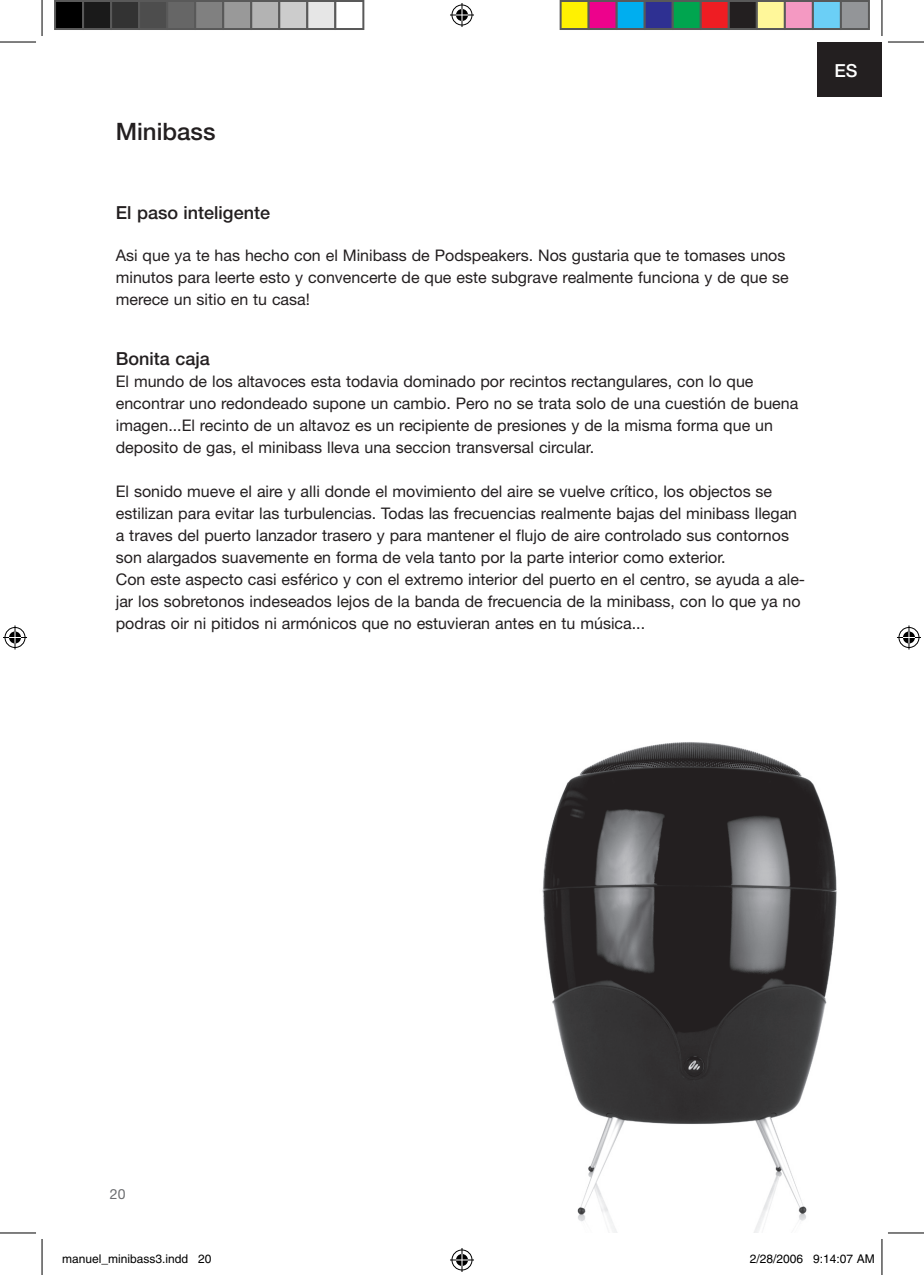
<style>
.page{position:relative;width:924px;height:1275px;background:#fff}
.page>*{position:absolute;margin:0;border:0;box-sizing:border-box;transform-origin:0 0}
.t1{font:500 24px "Helvetica Neue";color:#231f20}
.t2{font:500 18px "Helvetica Neue";color:#231f20}
.t3{font:500 18px "Helvetica Neue";color:#fff}
.t4{font:16px/22px "Helvetica Neue";color:#231f20}
.t5{font:14px "Helvetica Neue";color:#6c6d70}
.t6{font:12px "Helvetica";color:#000}
</style>
<div class="page">
<div style="left:817px;top:42px;width:64px;height:55px;background:#231f20"></div>
<img style="left:542px;top:742px;width:295px;height:491px">
<hr style="left:0;top:42px;width:36px;height:1px;background:#000">
<hr style="left:887px;top:42px;width:36px;height:1px;background:#000">
<hr style="left:0;top:1232px;width:36px;height:1px;background:#000">
<hr style="left:887px;top:1232px;width:36px;height:1px;background:#000">
<hr style="left:42px;top:0;width:1px;height:36px;background:#000">
<hr style="left:42px;top:1239px;width:1px;height:36px;background:#000">
<hr style="left:881px;top:0;width:1px;height:36px;background:#000">
<hr style="left:881px;top:1239px;width:1px;height:36px;background:#000">
<svg style="left:450px;top:3px;width:24px;height:24px"></svg>
<svg style="left:450px;top:1248px;width:24px;height:24px"></svg>
<svg style="left:3px;top:625px;width:24px;height:24px"></svg>
<svg style="left:897px;top:625px;width:23px;height:24px"></svg>
<div style="left:55px;top:1px;width:28px;height:28px;background:#000"></div>
<div style="left:54px;top:0;width:30px;height:30px;border:2px solid #595959"></div>
<div style="left:83px;top:1px;width:28px;height:28px;background:#1a1a1a"></div>
<div style="left:82px;top:0;width:30px;height:30px;border:2px solid #595959"></div>
<div style="left:111px;top:1px;width:28px;height:28px;background:#333"></div>
<div style="left:110px;top:0;width:30px;height:30px;border:2px solid #595959"></div>
<div style="left:139px;top:1px;width:28px;height:28px;background:#4d4d4d"></div>
<div style="left:138px;top:0;width:30px;height:30px;border:2px solid #595959"></div>
<div style="left:167px;top:1px;width:28px;height:28px;background:#666"></div>
<div style="left:166px;top:0;width:30px;height:30px;border:2px solid #595959"></div>
<div style="left:195px;top:1px;width:28px;height:28px;background:#808080"></div>
<div style="left:194px;top:0;width:30px;height:30px;border:2px solid #595959"></div>
<div style="left:223px;top:1px;width:28px;height:28px;background:#999"></div>
<div style="left:222px;top:0;width:30px;height:30px;border:2px solid #595959"></div>
<div style="left:251px;top:1px;width:28px;height:28px;background:#b3b3b3"></div>
<div style="left:250px;top:0;width:30px;height:30px;border:2px solid #595959"></div>
<div style="left:279px;top:1px;width:28px;height:28px;background:#ccc"></div>
<div style="left:278px;top:0;width:30px;height:30px;border:2px solid #595959"></div>
<div style="left:307px;top:1px;width:28px;height:28px;background:#e6e6e6"></div>
<div style="left:306px;top:0;width:30px;height:30px;border:2px solid #595959"></div>
<div style="left:334px;top:0;width:30px;height:30px;border:2px solid #595959"></div>
<div style="left:560px;top:1px;width:28px;height:28px;background:#fff101"></div>
<div style="left:559px;top:0;width:30px;height:30px;border:2px solid #595959"></div>
<div style="left:588px;top:1px;width:28px;height:28px;background:#ed028c"></div>
<div style="left:587px;top:0;width:30px;height:30px;border:2px solid #595959"></div>
<div style="left:616px;top:1px;width:28px;height:28px;background:#00aeef"></div>
<div style="left:615px;top:0;width:30px;height:30px;border:2px solid #595959"></div>
<div style="left:644px;top:1px;width:28px;height:28px;background:#2e3092"></div>
<div style="left:643px;top:0;width:30px;height:30px;border:2px solid #595959"></div>
<div style="left:672px;top:1px;width:28px;height:28px;background:#00a54f"></div>
<div style="left:671px;top:0;width:30px;height:30px;border:2px solid #595959"></div>
<div style="left:700px;top:1px;width:28px;height:28px;background:#ee1d23"></div>
<div style="left:699px;top:0;width:30px;height:30px;border:2px solid #595959"></div>
<div style="left:728px;top:1px;width:28px;height:28px;background:#231f20"></div>
<div style="left:727px;top:0;width:30px;height:30px;border:2px solid #595959"></div>
<div style="left:756px;top:1px;width:28px;height:28px;background:#fff79a"></div>
<div style="left:755px;top:0;width:30px;height:30px;border:2px solid #595959"></div>
<div style="left:784px;top:1px;width:28px;height:28px;background:#f499c2"></div>
<div style="left:783px;top:0;width:30px;height:30px;border:2px solid #595959"></div>
<div style="left:812px;top:1px;width:28px;height:28px;background:#6bcff6"></div>
<div style="left:811px;top:0;width:30px;height:30px;border:2px solid #595959"></div>
<div style="left:840px;top:1px;width:28px;height:28px;background:#939598"></div>
<div style="left:839px;top:0;width:30px;height:30px;border:2px solid #595959"></div>
<div style="left:205px;top:1254px;width:6px;height:9px;border:1px solid #fff;border-radius:50%"></div>
<h1 class="t1" style="left:116px;top:117px;width:101px">Minibass</h1>
<p class="t2" style="left:116px;top:202px;width:156px">El paso inteligente</p>
<p class="t4" style="left:116px;top:244px;width:674px">Asi que ya te has hecho con el Minibass de Podspeakers. Nos gustaria que te tomases unos minutos para leerte esto y convencerte de que este subgrave realmente funciona y de que se merece un sitio en tu casa!</p>
<p class="t2" style="left:116px;top:347px;width:95px">Bonita caja</p>
<p class="t4" style="left:116px;top:370px;width:683px">El mundo de los altavoces esta todavia dominado por recintos rectangulares, con lo que encontrar uno redondeado supone un cambio. Pero no se trata solo de una cuestión de buena imagen...El recinto de un altavoz es un recipiente de presiones y de la misma forma que un deposito de gas, el minibass lleva una seccion transversal circular.</p>
<p class="t4" style="left:116px;top:480px;width:690px">El sonido mueve el aire y alli donde el movimiento del aire se vuelve crítico, los objectos se estilizan para evitar las turbulencias. Todas las frecuencias realmente bajas del minibass llegan a traves del puerto lanzador trasero y para mantener el flujo de aire controlado sus contornos son alargados suavemente en forma de vela tanto por la parte interior como exterior.<br>Con este aspecto casi esférico y con el extremo interior del puerto en el centro, se ayuda a ale&shy;jar los sobretonos indeseados lejos de la banda de frecuencia de la minibass, con lo que ya no podras oir ni pitidos ni armónicos que no estuvieran antes en tu música...</p>
<p class="t3" style="left:834px;top:59px;width:25px">ES</p>
<p class="t5" style="left:110px;top:1186px;width:17px">20</p>
<p class="t6" style="left:62px;top:1251px;width:151px">manuel_minibass3.indd 20</p>
<p class="t6" style="left:749px;top:1251px;width:126px">2/28/2006 9:14:07 AM</p>
</div>
